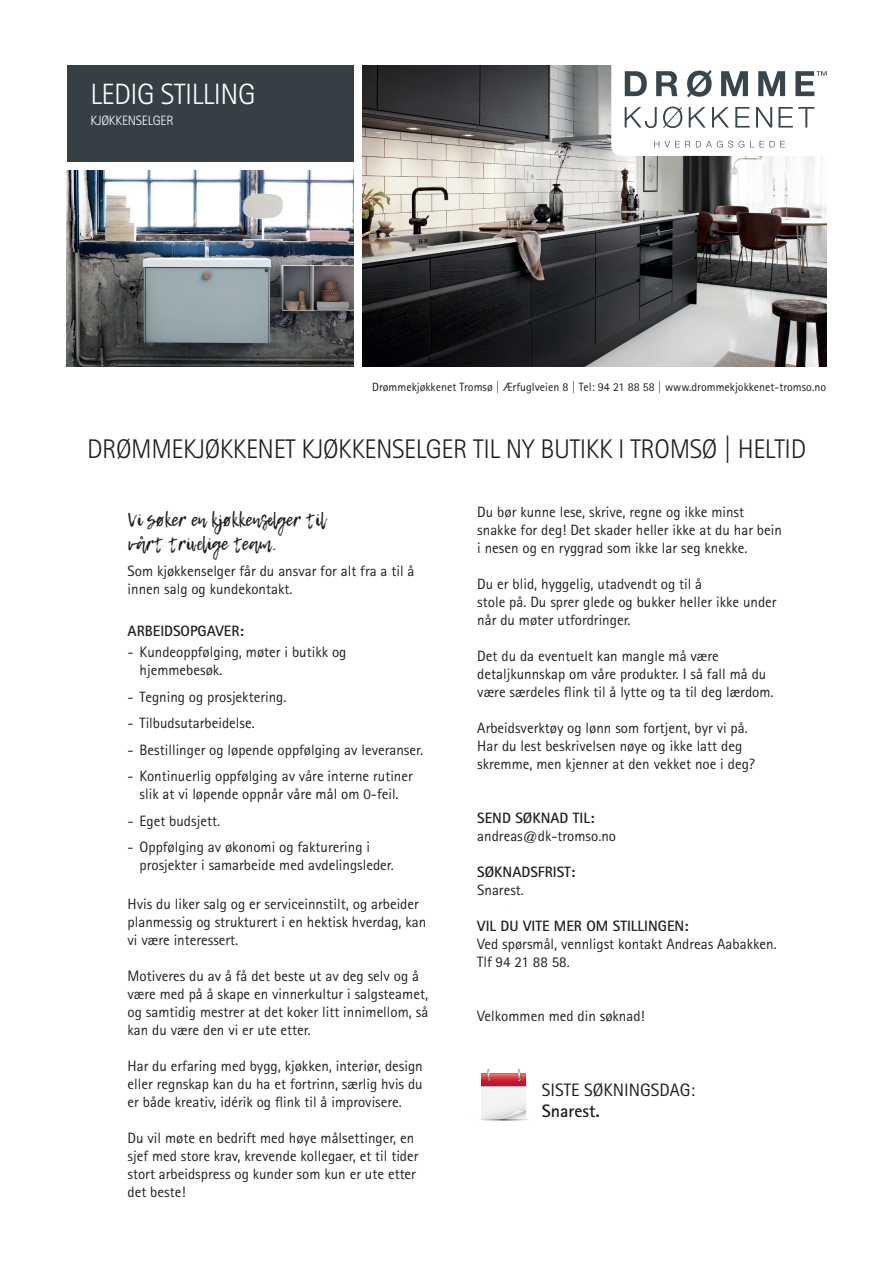
<style>
.page{position:relative;width:893px;height:1263px;background:#fff}
.page>*{position:absolute;margin:0;border:0;box-sizing:border-box;transform-origin:0 0}
.t1{font:300 29.4px "Rotis Sans Serif Std";letter-spacing:-.015em;color:#fff}
.t2{font:300 27px "Rotis Sans Serif Std";letter-spacing:-.015em;color:#231f20}
.t3{font:18px/24px "Lemon Tuesday";color:#231f20}
.t4{font:18px/21.6px "Rotis Sans Serif Std";color:#231f20}
.t5{font:15px/18px "Rotis Sans Serif Std";color:#231f20}
.t6{font:700 15px "Rotis Sans Serif Std";color:#231f20}
.t7{font:300 13.5px "Rotis Sans Serif Std";letter-spacing:-.015em;color:#fff}
.t8{font:12px "Rotis Sans Serif Std";color:#231f20}
.s1{font-weight:700}
</style>
<div class="page">
<img style="left:362px;top:65px;width:464px;height:302px">
<img style="left:67px;top:170px;width:287px;height:196px">
<div style="left:67px;top:65px;width:287px;height:97px;background:#353f44"></div>
<div style="left:611px;top:6px;width:265px;height:150px;background:#fff;border-radius:10px"></div>
<svg style="left:625px;top:71px;width:22px;height:25px"></svg>
<svg style="left:656px;top:71px;width:22px;height:25px"></svg>
<svg style="left:687px;top:70px;width:25px;height:27px"></svg>
<svg style="left:721px;top:71px;width:27px;height:25px"></svg>
<svg style="left:758px;top:71px;width:27px;height:25px"></svg>
<svg style="left:654px;top:141px;width:36px;height:6px"></svg>
<svg style="left:696px;top:141px;width:48px;height:7px"></svg>
<svg style="left:760px;top:141px;width:4px;height:6px"></svg>
<svg style="left:770px;top:141px;width:15px;height:6px"></svg>
<svg style="left:625px;top:107px;width:32px;height:21px"></svg>
<svg style="left:663px;top:107px;width:19px;height:21px"></svg>
<svg style="left:689px;top:107px;width:17px;height:21px"></svg>
<svg style="left:712px;top:107px;width:17px;height:21px"></svg>
<svg style="left:735px;top:107px;width:15px;height:21px"></svg>
<svg style="left:756px;top:107px;width:16px;height:21px"></svg>
<svg style="left:778px;top:107px;width:36px;height:21px"></svg>
<svg style="left:795px;top:71px;width:32px;height:25px"></svg>
<svg style="left:480px;top:1069px;width:49px;height:51px"></svg>
<p class="t1" style="left:91px;top:77px;width:166px">LEDIG STILLING</p>
<p class="t7" style="left:91px;top:112px;width:85px">KJØKKENSELGER</p>
<p class="t8" style="left:372px;top:380px;width:456px">Drømmekjøkkenet Tromsø | Ærfuglveien 8 | Tel: 94 21 88 58 | www.drommekjokkenet-tromso.no</p>
<p class="t2" style="left:87px;top:434px;width:721px">DRØMMEKJØKKENET KJØKKENSELGER TIL NY BUTIKK I TROMSØ | HELTID</p>
<p class="t3" style="left:128px;top:508px;width:199px">Vi søker en kjøkkenselger til vårt trivelige team.</p>
<p class="t5" style="left:128px;top:562px;width:288px">Som kjøkkenselger får du ansvar for alt fra a til å innen salg og kundekontakt.</p>
<p class="t6" style="left:128px;top:622px;width:118px">ARBEIDSOPGAVER:</p>
<p class="t5" style="left:140px;top:643px;width:208px;text-indent:-12px">- Kundeoppfølging, møter i butikk og hjemmebesøk.</p>
<p class="t5" style="left:128px;top:688px;width:160px">- Tegning og prosjektering.</p>
<p class="t5" style="left:128px;top:714px;width:129px">- Tilbudsutarbeidelse.</p>
<p class="t5" style="left:128px;top:741px;width:297px">- Bestillinger og løpende oppfølging av leveranser.</p>
<p class="t5" style="left:128px;top:767px;width:287px;text-align:center">- Kontinuerlig oppfølging av våre interne rutiner slik at vi løpende oppnår våre mål om 0-feil.</p>
<p class="t5" style="left:128px;top:812px;width:94px">- Eget budsjett.</p>
<p class="t5" style="left:140px;top:838px;width:256px;text-indent:-12px">- Oppfølging av økonomi og fakturering i prosjekter i samarbeide med avdelingsleder.</p>
<p class="t5" style="left:128px;top:895px;width:300px">Hvis du liker salg og er serviceinnstilt, og arbeider planmessig og strukturert i en hektisk hverdag, kan vi være interessert.</p>
<p class="t5" style="left:128px;top:967px;width:302px">Motiveres du av å få det beste ut av deg selv og å være med på å skape en vinnerkultur i salgsteamet, og samtidig mestrer at det koker litt innimellom, så kan du være den vi er ute etter.</p>
<p class="t5" style="left:128px;top:1057px;width:297px;text-align:justify">Har du erfaring med bygg, kjøkken, interiør, design eller regnskap kan du ha et fortrinn, særlig hvis du er både kreativ, idérik og flink til å improvisere.</p>
<p class="t5" style="left:128px;top:1129px;width:292px">Du vil møte en bedrift med høye målsettinger, en sjef med store krav, krevende kollegaer, et til tider stort arbeidspress og kunder som kun er ute etter det beste!</p>
<p class="t5" style="left:477px;top:502px;width:306px">Du bør kunne lese, skrive, regne og ikke minst snakke for deg! Det skader heller ikke at du har bein i nesen og en ryggrad som ikke lar seg knekke.</p>
<p class="t5" style="left:477px;top:574px;width:226px">Du er blid, hyggelig, utadvendt og til å</p>
<p class="t5" style="left:477px;top:592px;width:301px">stole på. Du sprer glede og bukker heller ikke under når du møter utfordringer.</p>
<p class="t5" style="left:477px;top:646px;width:298px">Det du da eventuelt kan mangle må være detaljkunnskap om våre produkter. I så fall må du være særdeles flink til å lytte og ta til deg lærdom.</p>
<p class="t5" style="left:477px;top:718px;width:272px">Arbeidsverktøy og lønn som fortjent, byr vi på.</p>
<p class="t5" style="left:477px;top:736px;width:279px">Har du lest beskrivelsen nøye og ikke latt deg skremme, men kjenner at den vekket noe i deg?</p>
<p class="t6" style="left:477px;top:808px;width:119px">SEND SØKNAD TIL:</p>
<p class="t5" style="left:477px;top:826px;width:140px">andreas@dk-tromso.no</p>
<p class="t6" style="left:477px;top:862px;width:99px">SØKNADSFRIST:</p>
<p class="t5" style="left:477px;top:880px;width:48px">Snarest.</p>
<p class="t5" style="left:477px;top:916px;width:301px"><span class="s1">VIL DU VITE MER OM STILLINGEN:<br></span>Ved spørsmål, vennligst kontakt Andreas Aabakken.</p>
<p class="t5" style="left:477px;top:952px;width:94px">Tlf 94 21 88 58.</p>
<p class="t5" style="left:477px;top:1006px;width:169px">Velkommen med din søknad!</p>
<p class="t4" style="left:542px;top:1079px;width:155px">SISTE SØKNINGSDAG:<br><span class="s1">Snarest.</span></p>
</div>
